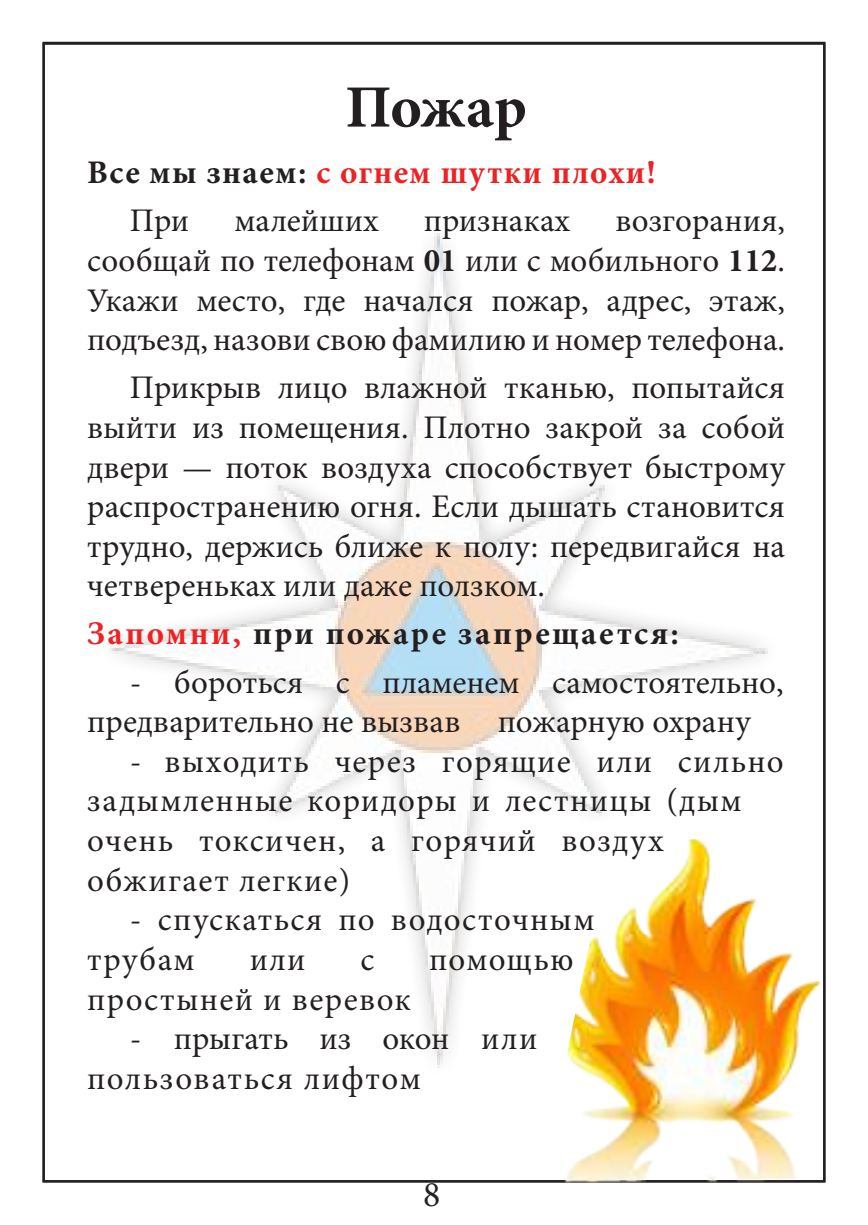
<style>
.page{position:relative;width:868px;height:1225px;background:#fff}
.page>*{position:absolute;margin:0;border:0;box-sizing:border-box;transform-origin:0 0}
.t1{font:700 60px "Minion Pro";letter-spacing:-.01em;color:#231f20}
.t2{font:36px "Minion Pro";color:#231f20}
.t3{font:33px/39.6px "Minion Pro";letter-spacing:.015em;color:#231f20;text-align:justify}
.t4{font:33px/39.6px "Minion Pro";letter-spacing:.04em;color:#231f20}
.t5{font:33px/39.6px "Minion Pro";letter-spacing:.045em;color:#231f20}
.t6{font:700 33px/48px "Minion Pro";letter-spacing:.04em;color:#ee2123}
.t7{font:700 33px "Minion Pro";letter-spacing:.07em;color:#231f20}
.t8{font:33px "Minion Pro";letter-spacing:.035em;color:#231f20}
.s1{color:#231f20}
.s2{font-weight:400;color:#231f20}
.s3{font-weight:700}
.s4{color:#ee2123}
</style>
<div class="page">
<img style="left:43px;top:41px;width:783px;height:1141px">
<img style="left:540px;top:825px;width:279px;height:358px">
<h1 class="t1" style="left:345px;top:65px;width:183px">Пожар</h1>
<p class="t6" style="left:130px;top:148px;width:527px;text-indent:-43px"><span class="s1">Все мы знаем:</span> с огнем шутки плохи!<br><span class="s2">При</span></p>
<p class="t3" style="left:234px;top:201px;width:146px">малейших</p>
<p class="t3" style="left:424px;top:201px;width:148px">признаках</p>
<p class="t3" style="left:87px;top:201px;width:699px;text-indent:528px">возгорания, сообщай по телефонам <span class="s3">01</span> или с мобильного <span class="s3">112</span>.<br>Укажи место, где начался пожар, адрес, этаж, подъезд, назови свою фамилию и номер телефона.</p>
<p class="t3" style="left:87px;top:368px;width:699px;text-indent:43px">Прикрыв лицо влажной тканью, попытайся выйти из помещения. Плотно закрой за собой двери — поток воздуха способствует быстрому распространению огня. Если дышать становится трудно, держись ближе к полу: передвигайся на четвереньках или даже ползком.</p>
<p class="t7" style="left:87px;top:610px;width:593px"><span class="s4">Запомни,</span> при пожаре запрещается:</p>
<p class="t3" style="left:87px;top:662px;width:697px;text-indent:43px">- бороться с пламенем самостоятельно, предварительно не вызвав пожарную охрану</p>
<p class="t4" style="left:87px;top:741px;width:698px;text-indent:43px">- выходить через горящие или сильно задымленные коридоры и лестницы (дым очень токсичен, а горячий воздух обжигает легкие)</p>
<p class="t4" style="left:87px;top:900px;width:509px;text-indent:43px">- спускаться по водосточным трубам</p>
<p class="t3" style="left:250px;top:939px;width:57px">или</p>
<p class="t3" style="left:360px;top:939px;width:15px">с</p>
<p class="t8" style="left:429px;top:937px;width:146px">помощью</p>
<p class="t4" style="left:87px;top:979px;width:325px">простыней и веревок</p>
<p class="t5" style="left:87px;top:1019px;width:451px;text-indent:43px">- прыгать из окон или пользоваться лифтом</p>
<p class="t2" style="left:423px;top:1170px;width:19px">8</p>
</div>
